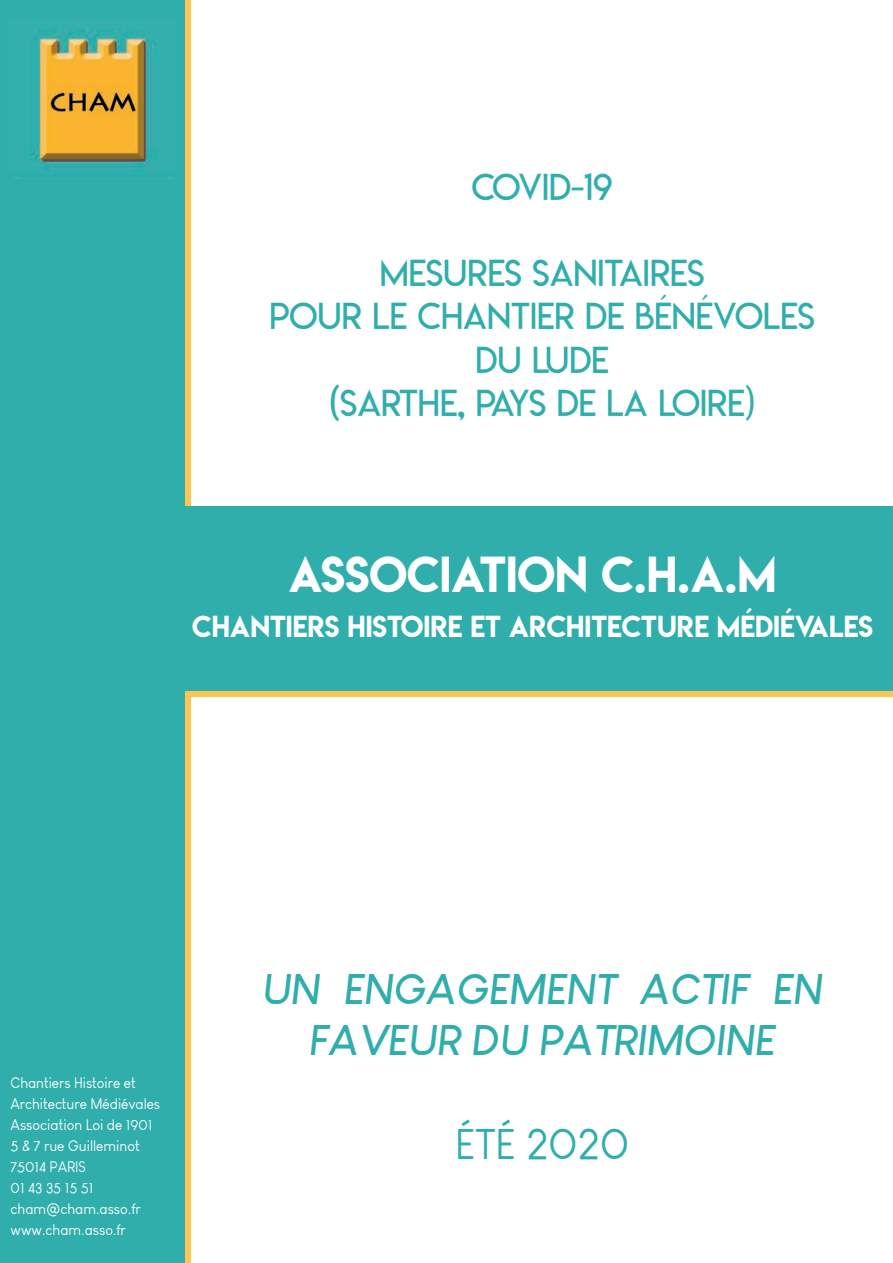
<style>
.page{position:relative;width:893px;height:1263px;background:#fff}
.page>*{position:absolute;margin:0;border:0;box-sizing:border-box;transform-origin:0 0}
.t1{font:45px "Lemon Milk";color:#fff}
.t2{font:45px "Louis George Cafe";color:#2faeac}
.t3{font:italic 700 42px/50.4px "Louis George Cafe";color:#2faeac;text-align:center}
.t4{font:36px/43.2px "Lemon Milklight";color:#2faeac;text-align:center}
.t5{font:27px "Lemon Milk";color:#fff}
.t6{font:15px/21px "Louis George Cafe";color:#fff;scale:.95 1}
.s1{font-size:42px}
</style>
<div class="page">
<div style="left:6px;top:0;width:185px;height:1263px;background:#fec555"></div>
<div style="left:0;top:512px;width:893px;height:185px;background:#fec555"></div>
<div style="left:0;top:506px;width:893px;height:185px;background:#2faeac"></div>
<div style="left:0;top:0;width:185px;height:1263px;background:#2faeac"></div>
<img style="left:13px;top:28px;width:160px;height:151px">
<h3 class="t4" style="left:472px;top:165px;width:142px">COVID-19</h3>
<h3 class="t4" style="left:269px;top:252px;width:547px">MESURES SANITAIRES<br>POUR LE CHANTIER DE BÉNÉVOLES<br>DU LUDE<br>(SARTHE, PAYS DE LA LOIRE)</h3>
<h1 class="t1" style="left:289px;top:543px;width:489px">ASSOCIATION C.H.A.M</h1>
<h3 class="t5" style="left:192px;top:607px;width:682px">CHANTIERS HISTOIRE ET ARCHITECTURE MÉDIÉVALES</h3>
<p class="t6" style="left:11px;top:1072px;width:159px">Chantiers Histoire et<br>Architecture Médiévales<br>Association Loi de 1901<br>5 &amp; 7 rue Guilleminot<br>75014 PARIS<br>01 43 35 15 51 cham@cham.asso.fr www.cham.asso.fr</p>
<h2 class="t3" style="left:262px;top:963px;width:562px">UN ENGAGEMENT ACTIF EN<br>FAVEUR DU PATRIMOINE</h2>
<h1 class="t2" style="left:455px;top:1117px;width:176px"><span class="s1">ÉTÉ</span> 2020</h1>
</div>
